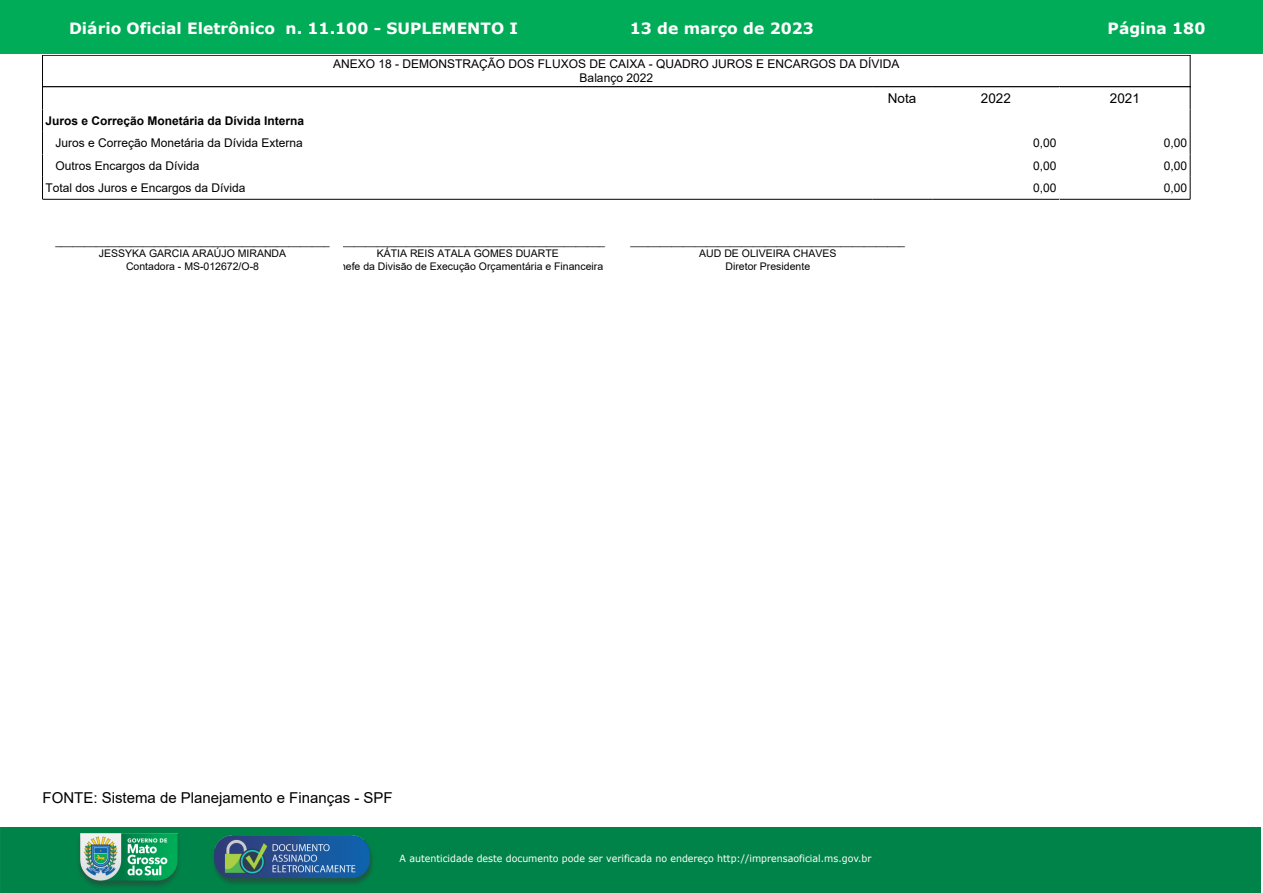
<style>
.page{position:relative;width:1263px;height:893px;background:#fff}
.page>*{position:absolute;margin:0;border:0;box-sizing:border-box;transform-origin:0 0}
.t1{font:700 15.6px "Verdana";color:#fff}
.t2{font:15px "Arial";color:#000}
.t3{font:13.5px "Arial";color:#000}
.t4{font:12px/14px "Arial";color:#000;text-align:center}
.t5{font:700 12px "Arial";color:#000}
.t6{font:10.5px/12.1px "Arial";color:#000;text-align:center}
.t7{font:9.9px "Verdana";color:#fff;scale:.95 1}
</style>
<div class="page">
<div style="left:0;top:0;width:1263px;height:54px;background:#00ac57"></div>
<div style="left:0;top:827px;width:1261px;height:66px;background:#008349"></div>
<img style="left:73px;top:832px;width:112px;height:61px">
<img style="left:210px;top:835px;width:168px;height:54px">
<hr style="left:43px;top:55px;width:1147px;height:1px;background:#000">
<hr style="left:43px;top:55px;width:1px;height:32px;background:#000">
<hr style="left:1190px;top:55px;width:1px;height:32px;background:#000">
<hr style="left:43px;top:86px;width:829px;height:1px;background:#000">
<hr style="left:872px;top:86px;width:60px;height:1px;background:#000">
<hr style="left:932px;top:86px;width:128px;height:1px;background:#000">
<hr style="left:1060px;top:86px;width:130px;height:1px;background:#000">
<svg style="left:1190px;top:86px;width:1px;height:113px"></svg>
<hr style="left:43px;top:199px;width:829px;height:1px;background:#000">
<hr style="left:872px;top:199px;width:60px;height:1px;background:#000">
<hr style="left:932px;top:199px;width:128px;height:1px;background:#000">
<hr style="left:1060px;top:199px;width:130px;height:1px;background:#000">
<h1 class="t1" style="left:69px;top:17px;width:450px">Diário Oficial Eletrônico n. 11.100 - SUPLEMENTO I</h1>
<h1 class="t1" style="left:630px;top:17px;width:186px">13 de março de 2023</h1>
<h1 class="t1" style="left:1107px;top:17px;width:99px">Página 180</h1>
<p class="t4" style="left:333px;top:57px;width:568px">ANEXO 18 - DEMONSTRAÇÃO DOS FLUXOS DE CAIXA - QUADRO JUROS E ENCARGOS DA DÍVIDA<br>Balanço 2022</p>
<p class="t3" style="left:888px;top:89px;width:30px">Nota</p>
<p class="t3" style="left:981px;top:89px;width:32px">2022</p>
<p class="t3" style="left:1110px;top:89px;width:32px">2021</p>
<p class="t5" style="left:46px;top:112px;width:260px">Juros e Correção Monetária da Dívida Interna</p>
<p class="t4" style="left:56px;top:136px;width:249px">Juros e Correção Monetária da Dívida Externa</p>
<p class="t4" style="left:1033px;top:136px;width:25px">0,00</p>
<p class="t4" style="left:1164px;top:136px;width:25px">0,00</p>
<p class="t4" style="left:56px;top:159px;width:146px">Outros Encargos da Dívida</p>
<p class="t4" style="left:1033px;top:159px;width:25px">0,00</p>
<p class="t4" style="left:1164px;top:159px;width:25px">0,00</p>
<p class="t4" style="left:46px;top:181px;width:202px">Total dos Juros e Encargos da Dívida</p>
<p class="t4" style="left:1033px;top:181px;width:25px">0,00</p>
<p class="t4" style="left:1164px;top:181px;width:25px">0,00</p>
<p class="t6" style="left:55px;top:235px;width:551px">______________________________________________________________________________________________</p>
<p class="t6" style="left:377px;top:248px;width:184px">KÁTIA REIS ATALA GOMES DUARTE</p>
<p class="t6" style="left:332px;top:260px;width:272px">Chefe da Divisão de Execução Orçamentária e Financeira</p>
<p class="t6" style="left:99px;top:248px;width:189px">JESSYKA GARCIA ARAÚJO MIRANDA<br>Contadora - MS-012672/O-8</p>
<p class="t6" style="left:631px;top:235px;width:276px">_______________________________________________<br>AUD DE OLIVEIRA CHAVES<br>Diretor Presidente</p>
<h2 class="t2" style="left:43px;top:788px;width:352px">FONTE: Sistema de Planejamento e Finanças - SPF</h2>
<p class="t7" style="left:400px;top:851px;width:498px">A autenticidade deste documento pode ser verificada no endereço http://imprensaoficial.ms.gov.br</p>
</div>
